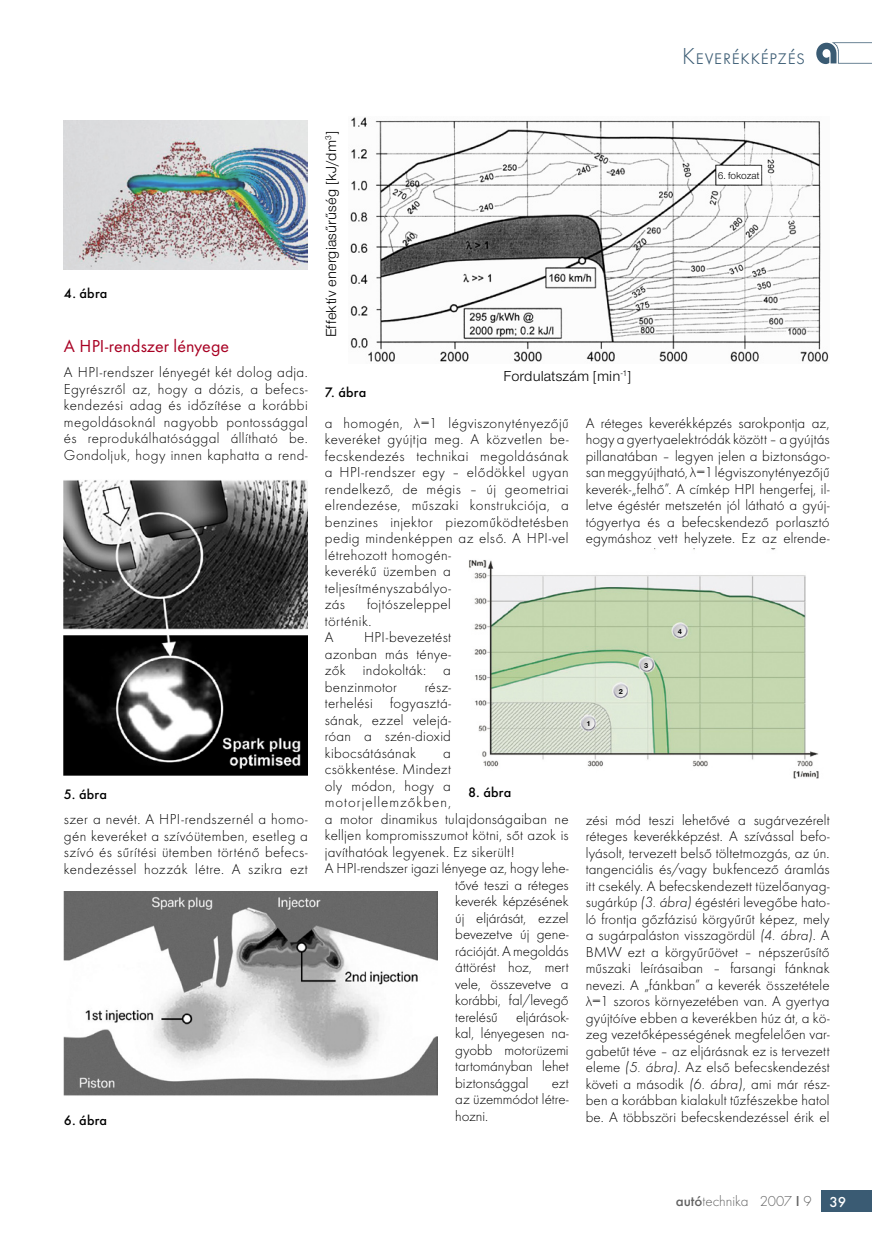
<style>
.page{position:relative;width:872px;height:1246px;background:#fff}
.page>*{position:absolute;margin:0;border:0;box-sizing:border-box;transform-origin:0 0}
.t1{font:300 24px "Futura TOT";letter-spacing:-.01em;color:#3a5b73}
.t2{font:18px "Futura TOT Boo";color:#a80023}
.t3{font:300 15px/16.5px "Futura TOT";letter-spacing:.015em;color:#000;text-align:justify}
.t4{font:300 15px "Futura TOT";letter-spacing:-.005em;color:#000}
.t5{font:15px "Nimbus San Nov TOT";letter-spacing:.005em;color:#000}
.t6{font:300 15px "Futura TOT";color:#636363}
.t7{font:300 15px "Futura TOT";letter-spacing:.065em;color:#000}
.t8{font:500 14.25px "Futura TOT";letter-spacing:.015em;color:#000}
.t9{font:10.5px "Nimbus San Nov TOT";letter-spacing:-.01em;color:#000}
.t10{font:700 7.5px "Nimbus San Nov TOT";color:#000}
.s1{font-style:italic}
.s2{font-weight:500}
.s3{font-weight:500;color:#fff}
</style>
<div class="page">
<div style="left:821px;top:1191px;width:51px;height:21px;background:#3a5b73"></div>
<svg style="left:816px;top:42px;width:56px;height:22px"></svg>
<img style="left:64px;top:120px;width:244px;height:150px">
<img style="left:64px;top:480px;width:244px;height:296px">
<img style="left:64px;top:891px;width:374px;height:205px">
<img style="left:469px;top:549px;width:350px;height:230px">
<svg style="left:583px;top:718px;width:11px;height:11px"></svg>
<svg style="left:615px;top:685px;width:11px;height:12px"></svg>
<svg style="left:640px;top:659px;width:12px;height:11px"></svg>
<svg style="left:674px;top:625px;width:11px;height:11px"></svg>
<img style="left:350px;top:117px;width:479px;height:245px">
<div style="left:716px;top:167px;width:44px;height:17px;background:#fff"></div>
<p class="t1" style="left:682px;top:42px;width:124px">KEVERÉKKÉPZÉS</p>
<p class="t8" style="left:64px;top:285px;width:45px">4. ábra</p>
<p class="t2" style="left:64px;top:335px;width:167px">A HPI-rendszer lényege</p>
<p class="t3" style="left:64px;top:364px;width:245px">A HPI-rendszer lényegét két dolog adja.<br>Egyrészről az, hogy a dózis, a befecs&shy;kendezési adag és időzítése a korábbi megoldásoknál nagyobb pontossággal és reprodukálhatósággal állítható be.<br>Gondoljuk, hogy innen kaphatta a rend-</p>
<p class="t8" style="left:64px;top:785px;width:44px">5. ábra</p>
<p class="t3" style="left:64px;top:811px;width:245px">szer a nevét. A HPI-rendszernél a homo&shy;gén keveréket a szívóütemben, esetleg a szívó és sűrítési ütemben történő befecs&shy;kendezéssel hozzák létre. A szikra ezt</p>
<p class="t8" style="left:64px;top:1111px;width:45px">6. ábra</p>
<p class="t5" style="left:323px;top:337px;width:208px;rotate:-90deg">Effektív energiasűrűség [kJ/dm<sup>3</sup>]</p>
<p class="t8" style="left:325px;top:384px;width:43px">7. ábra</p>
<p class="t5" style="left:503px;top:367px;width:129px">Fordulatszám [min<sup>-1</sup>]</p>
<p class="t9" style="left:717px;top:170px;width:43px">6. fokozat</p>
<p class="t3" style="left:325px;top:414px;width:245px;text-align:left">a homogén, λ=1 légviszonytényezőjű keveréket gyújtja meg. A közvetlen be&shy;fecskendezés technikai megoldásának a HPI-rendszer egy – elődökkel ugyan rendelkező, de mégis – új geometriai elrendezése, műszaki konstrukciója, a benzines injektor piezoműködtetésben pedig mindenképpen az első. A HPI-vel létrehozott homogén-<br>keverékű üzemben a teljesítményszabályo-<br>zás</p>
<p class="t3" style="left:325px;top:596px;width:128px;text-align:left;text-indent:42px">fojtószeleppel történik.<br>A</p>
<p class="t3" style="left:325px;top:629px;width:128px;text-indent:39px">HPI-bevezetést azonban más ténye&shy;zők indokolták: a benzinmotor</p>
<p class="t3" style="left:325px;top:678px;width:128px;text-indent:100px">rész&shy;terhelési fogyasztá&shy;sának, ezzel velejá&shy;róan a szén-dioxid kibocsátásának</p>
<p class="t3" style="left:443px;top:744px;width:9px">a</p>
<p class="t3" style="left:325px;top:761px;width:128px">csökkentése. Mindezt</p>
<p class="t3" style="left:325px;top:777px;width:128px">oly módon, hogy a</p>
<p class="t7" style="left:325px;top:794px;width:128px">motorjellemzőkben,</p>
<p class="t3" style="left:325px;top:810px;width:245px">a motor dinamikus tulajdonságaiban ne</p>
<p class="t3" style="left:325px;top:827px;width:245px">kelljen kompromisszumot kötni, sőt azok is</p>
<p class="t3" style="left:325px;top:843px;width:191px">javíthatóak legyenek. Ez sikerült!</p>
<p class="t4" style="left:325px;top:860px;width:245px">A HPI-rendszer igazi lényege az, hogy lehe-</p>
<p class="t4" style="left:455px;top:876px;width:115px">tővé teszi a réteges</p>
<p class="t4" style="left:455px;top:893px;width:115px">keverék képzésének</p>
<p class="t4" style="left:455px;top:909px;width:115px">új eljárását, ezzel</p>
<p class="t4" style="left:455px;top:926px;width:115px">bevezetve új gene-</p>
<p class="t4" style="left:455px;top:942px;width:115px">rációját. A megoldás</p>
<p class="t4" style="left:455px;top:959px;width:115px">áttörést hoz, mert</p>
<p class="t4" style="left:455px;top:975px;width:115px">vele, összevetve a</p>
<p class="t4" style="left:455px;top:992px;width:115px">korábbi, fal/levegő</p>
<p class="t4" style="left:455px;top:1008px;width:115px">terelésű eljárások-</p>
<p class="t4" style="left:455px;top:1025px;width:115px">kal, lényegesen na-</p>
<p class="t4" style="left:455px;top:1041px;width:115px">gyobb motorüzemi</p>
<p class="t4" style="left:455px;top:1058px;width:115px">tartományban lehet</p>
<p class="t3" style="left:455px;top:1074px;width:75px">biztonsággal</p>
<p class="t8" style="left:468px;top:784px;width:45px">8. ábra</p>
<p class="t3" style="left:455px;top:1074px;width:115px;text-indent:97px">ezt az üzemmódot létre&shy;hozni.</p>
<p class="t3" style="left:586px;top:414px;width:245px">A réteges keverékképzés sarokpontja az, hogy a gyertyaelektródák között – a gyújtás pillanatában – legyen jelen a biztonságo&shy;san meggyújtható, λ=1 légviszonytényezőjű keverék-„felhő”. A címkép HPI hengerfej, il&shy;letve égéstér metszetén jól látható a gyúj&shy;tógyertya és a befecskendező porlasztó egymáshoz vett helyzete. Ez az elrende-</p>
<p class="t10" style="left:586px;top:719px;width:6px">1</p>
<p class="t10" style="left:619px;top:687px;width:6px">2</p>
<p class="t10" style="left:644px;top:661px;width:6px">3</p>
<p class="t10" style="left:677px;top:627px;width:6px">4</p>
<p class="t3" style="left:586px;top:812px;width:245px">zési mód teszi lehetővé a sugárvezérelt réteges keverékképzést. A szívással befo&shy;lyásolt, tervezett belső töltetmozgás, az ún. tangenciális és/vagy bukfencező áramlás itt csekély. A befecskendezett tüzelőanyag&shy;sugárkúp <span class="s1">(3. ábra)</span> égéstéri levegőbe hato&shy;ló frontja gőzfázisú körgyűrűt képez, mely a sugárpaláston visszagördül <span class="s1">(4. ábra)</span>. A BMW ezt a körgyűrűövet – népszerűsítő műszaki leírásaiban – farsangi fánknak nevezi. A „fánkban” a keverék összetétele λ=1 szoros környezetében van. A gyertya gyújtóíve ebben a keverékben húz át, a kö&shy;zeg vezetőképességének megfelelően var&shy;gabetűt téve – az eljárásnak ez is tervezett eleme <span class="s1">(5. ábra)</span>. Az első befecskendezést követi a második <span class="s1">(6. ábra)</span>, ami már rész&shy;ben a korábban kialakult tűzfészekbe hatol be. A többszöri befecskendezéssel érik el</p>
<p class="t6" style="left:676px;top:1193px;width:172px"><span class="s2">autó</span>technika 2007 <span class="s2">I</span> 9 <span class="s3">39</span></p>
</div>
